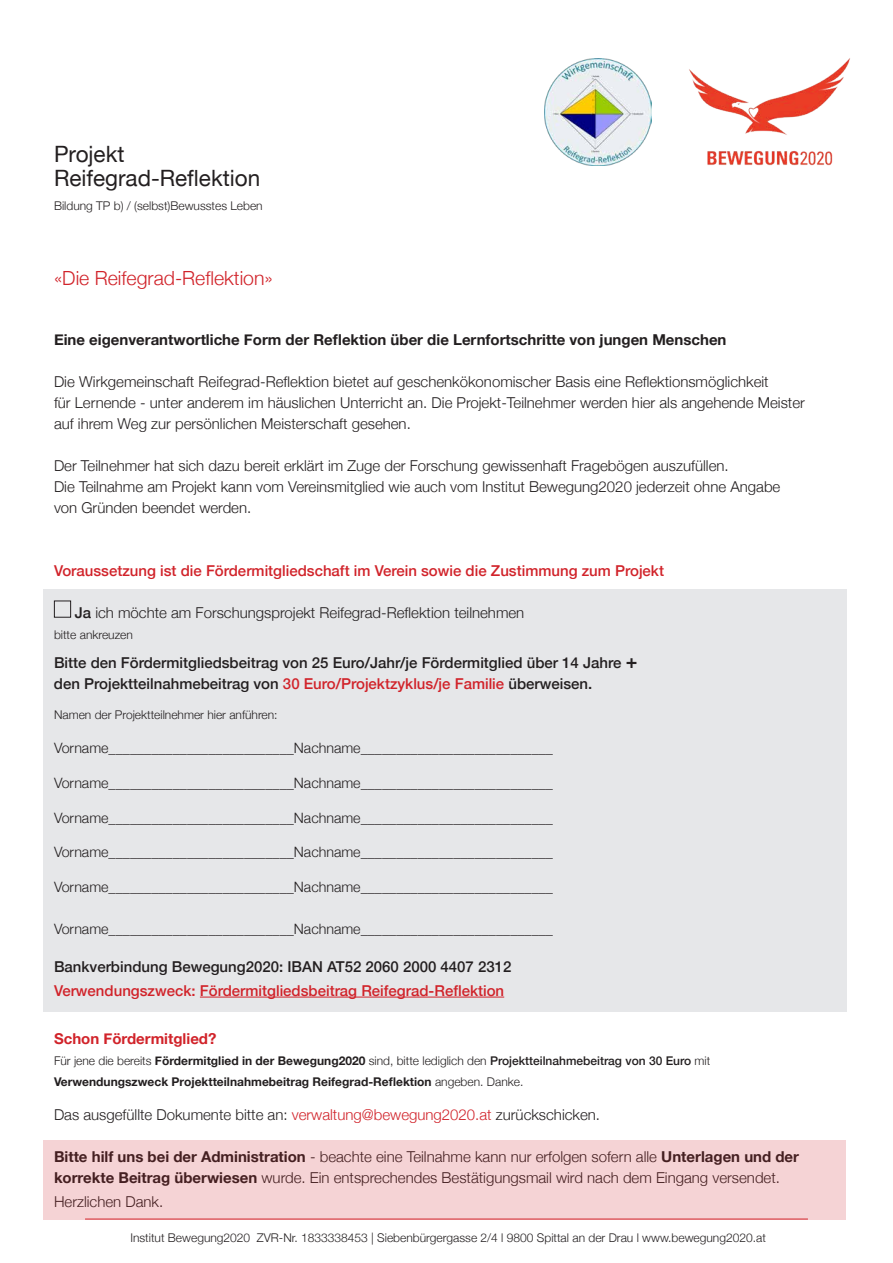
<style>
.page{position:relative;width:893px;height:1263px;background:#fff}
.page>*{position:absolute;margin:0;border:0;box-sizing:border-box;transform-origin:0 0}
.t1{font:22.5px/24px "Helvetica Neue";color:#231f20}
.t2{font:300 19.5px "Helvetica Neue";color:#d1232a}
.t3{font:300 15px/21px "Helvetica Neue";color:#231f20}
.t4{font:500 15px/21px "Helvetica Neue";color:#231f20}
.t5{font:500 15px "Helvetica Neue";color:#d1232a}
.t6{font:700 15px "Helvetica Neue";color:#231f20}
.t7{font:700 15px "Helvetica Neue";color:#d1232a}
.t8{font:300 14.25px "Helvetica Neue";color:#231f20}
.t9{font:300 12px "Helvetica Neue";color:#231f20}
.t10{font:700 12px/21px "Helvetica Neue";color:#231f20}
.s1{font-weight:500}
.s2{font-size:19.5px}
.s3{color:#d1232a}
.s4{font-weight:300}
.s5{font-weight:700}
</style>
<div class="page">
<div style="left:44px;top:590px;width:803px;height:422px;background:#e6e7e9"></div>
<img style="left:689px;top:58px;width:161px;height:108px">
<img style="left:544px;top:58px;width:107px;height:107px">
<hr style="left:200px;top:997px;width:304px;height:1px;background:#d1232a">
<div style="left:54px;top:601px;width:17px;height:17px;border:1px solid #231f20"></div>
<hr style="left:85px;top:1219px;width:723px;height:1px;background:#d1232a">
<div style="left:44px;top:1140px;width:802px;height:79px;background:#f5d3d5"></div>
<h1 class="t1" style="left:54px;top:144px;width:208px">Projekt<br>Reifegrad-Reflektion</h1>
<p class="t9" style="left:54px;top:196px;width:210px">Bildung TP b) / (selbst)Bewusstes Leben</p>
<h2 class="t2" style="left:54px;top:262px;width:220px">«Die Reifegrad-Reflektion»</h2>
<p class="t6" style="left:54px;top:327px;width:674px">Eine eigenverantwortliche Form der Reflektion über die Lernfortschritte von jungen Menschen</p>
<p class="t3" style="left:54px;top:370px;width:752px">Die Wirkgemeinschaft Reifegrad-Reflektion bietet auf geschenkökonomischer Basis eine Reflektionsmöglichkeit<br>für Lernende - unter anderem im häuslichen Unterricht an. Die Projekt-Teilnehmer werden hier als angehende Meister auf ihrem Weg zur persönlichen Meisterschaft gesehen.</p>
<p class="t3" style="left:54px;top:454px;width:728px">Der Teilnehmer hat sich dazu bereit erklärt im Zuge der Forschung gewissenhaft Fragebögen auszufüllen.<br>Die Teilnahme am Projekt kann vom Vereinsmitglied wie auch vom Institut Bewegung2020 jederzeit ohne Angabe von Gründen beendet werden.</p>
<p class="t5" style="left:54px;top:558px;width:611px">Voraussetzung ist die Fördermitgliedschaft im Verein sowie die Zustimmung zum Projekt</p>
<p class="t3" style="left:75px;top:601px;width:451px"><span class="s1">Ja</span> ich möchte am Forschungsprojekt Reifegrad-Reflektion teilnehmen</p>
<p class="t9" style="left:54px;top:625px;width:80px">bitte ankreuzen</p>
<p class="t4" style="left:54px;top:651px;width:585px">Bitte den Fördermitgliedsbeitrag von 25 Euro/Jahr/je Fördermitglied über 14 Jahre <span class="s2">+ </span>den Projektteilnahmebeitrag von <span class="s3">30 Euro/Projektzyklus/je Familie</span> überweisen.</p>
<p class="t9" style="left:54px;top:705px;width:225px">Namen der Projektteilnehmer hier anführen:</p>
<p class="t8" style="left:54px;top:736px;width:501px">Vorname__________________________Nachname___________________________</p>
<p class="t8" style="left:54px;top:771px;width:501px">Vorname__________________________Nachname___________________________</p>
<p class="t8" style="left:54px;top:806px;width:501px">Vorname__________________________Nachname___________________________</p>
<p class="t8" style="left:54px;top:841px;width:501px">Vorname__________________________Nachname___________________________</p>
<p class="t8" style="left:54px;top:875px;width:501px">Vorname__________________________Nachname___________________________</p>
<p class="t8" style="left:54px;top:918px;width:501px">Vorname__________________________Nachname___________________________</p>
<p class="t4" style="left:54px;top:955px;width:459px">Bankverbindung Bewegung2020: IBAN AT52 2060 2000 4407 2312</p>
<p class="t5" style="left:54px;top:978px;width:452px">Verwendungszweck: Fördermitgliedsbeitrag Reifegrad-Reflektion</p>
<p class="t7" style="left:54px;top:1027px;width:164px">Schon Fördermitglied?</p>
<p class="t10" style="left:54px;top:1050px;width:658px"><span class="s4">Für jene die bereits</span> Fördermitglied in der Bewegung2020 <span class="s4">sind, bitte lediglich den</span> <span class="s1">Projektteilnahmebeitrag von 30 Euro</span> <span class="s4">mit<br></span>Verwendungszweck Projektteilnahmebeitrag Reifegrad-Reflektion <span class="s4">angeben. Danke.</span></p>
<p class="t3" style="left:54px;top:1103px;width:548px">Das ausgefüllte Dokumente bitte an: <span class="s3">verwaltung@bewegung2020.at</span> zurückschicken.</p>
<p class="t3" style="left:54px;top:1145px;width:747px"><span class="s5">Bitte hilf uns bei der Administration</span> - beachte eine Teilnahme kann nur erfolgen sofern alle <span class="s5">Unterlagen und der korrekte Beitrag überwiesen</span> wurde. Ein entsprechendes Bestätigungsmail wird nach dem Eingang versendet.</p>
<p class="t3" style="left:54px;top:1190px;width:111px">Herzlichen Dank.</p>
<p class="t9" style="left:130px;top:1228px;width:637px">Institut Bewegung2020 ZVR-Nr. 1833338453 | Siebenbürgergasse 2/4 l 9800 Spittal an der Drau l www.bewegung2020.at</p>
</div>
